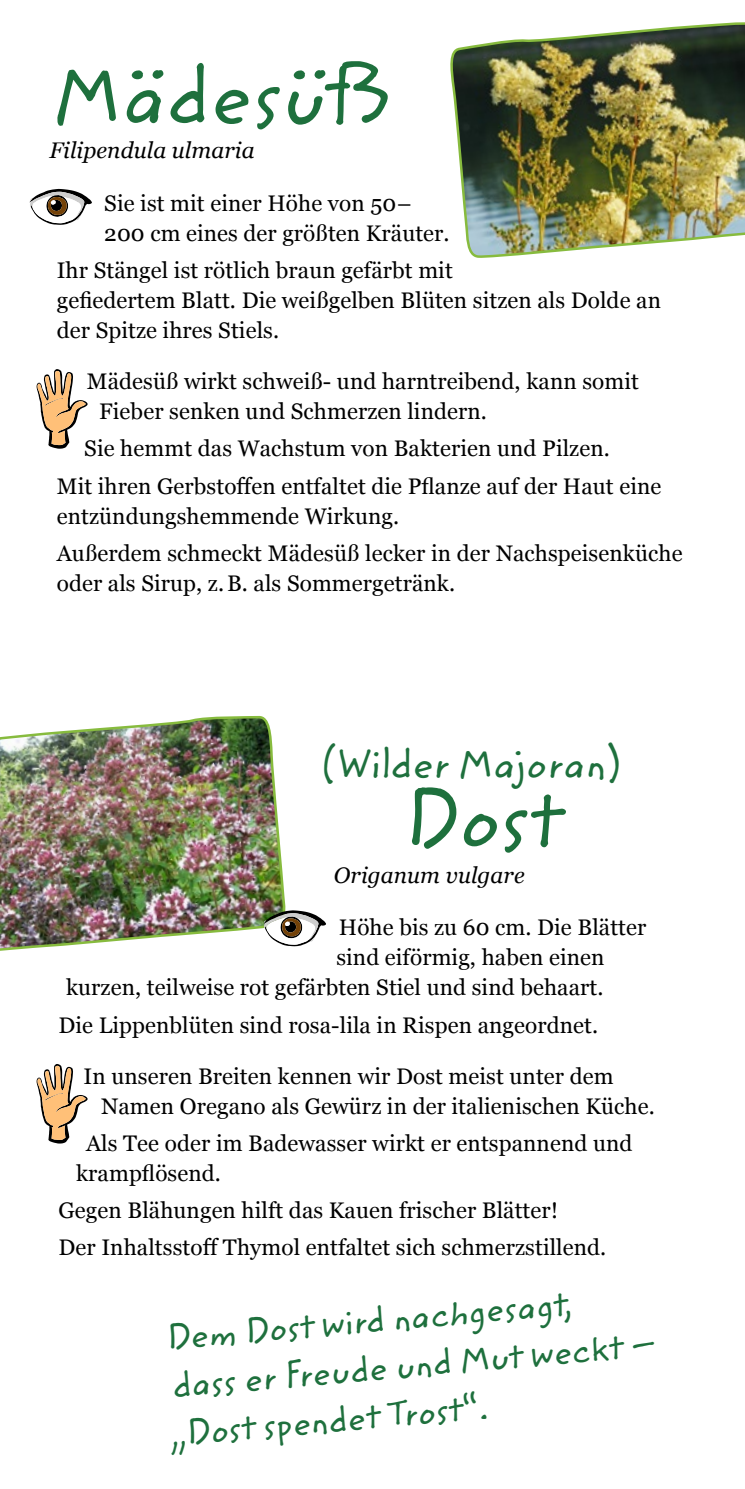
<style>
.page{position:relative;width:745px;height:1489px;background:#fff}
.page>*{position:absolute;margin:0;border:0;box-sizing:border-box;transform-origin:0 0}
.t1{font:82.5px "Zemke Hand ITC Std";letter-spacing:.005em;color:#1e703d}
.t2{font:41.25px "Zemke Hand ITC Std";letter-spacing:.005em;color:#1e703d}
.t3{font:36px/48px "Zemke Hand ITC Std";color:#1e703d}
.t4{font:22.5px/30px "Georgia";letter-spacing:.005em;color:#000}
.t5{font:italic 22.5px "Georgia";letter-spacing:.005em;color:#000}
</style>
<div class="page">
<img style="left:450px;top:22px;width:294px;height:236px">
<img style="left:0;top:715px;width:286px;height:236px">
<svg style="left:29px;top:189px;width:63px;height:36px"></svg>
<svg style="left:263px;top:910px;width:63px;height:36px"></svg>
<svg style="left:36px;top:369px;width:51px;height:79px"></svg>
<svg style="left:36px;top:1064px;width:51px;height:79px"></svg>
<h1 class="t1" style="left:53px;top:37px;width:339px">Mädesüß</h1>
<p class="t5" style="left:50px;top:134px;width:206px">Filipendula ulmaria</p>
<p class="t4" style="left:104px;top:187px;width:346px">Sie ist mit einer Höhe von 50–<br>200 cm eines der größten Kräuter.</p>
<p class="t4" style="left:57px;top:254px;width:605px">Ihr Stängel ist rötlich braun gefärbt mit<br>gefiedertem Blatt. Die weißgelben Blüten sitzen als Dolde an der Spitze ihres Stiels.</p>
<p class="t4" style="left:99px;top:365px;width:540px;text-indent:-13px">Mädesüß wirkt schweiß- und harntreibend, kann somit<br>Fieber senken und Schmerzen lindern.</p>
<p class="t4" style="left:57px;top:429px;width:605px;line-height:37px;text-indent:27px">Sie hemmt das Wachstum von Bakterien und Pilzen.<br>Mit ihren Gerbstoffen entfaltet die Pflanze auf der Haut eine</p>
<p class="t4" style="left:57px;top:496px;width:627px;line-height:37px">entzündungshemmende Wirkung.<br>Außerdem schmeckt Mädesüß lecker in der Nachspeisenküche</p>
<p class="t4" style="left:57px;top:567px;width:399px">oder als Sirup, z.B. als Sommergetränk.</p>
<h2 class="t2" style="left:321px;top:734px;width:303px">(Wilder Majoran)</h2>
<h1 class="t1" style="left:403px;top:760px;width:159px">Dost</h1>
<p class="t5" style="left:334px;top:858px;width:192px">Origanum vulgare</p>
<p class="t4" style="left:338px;top:911px;width:309px">Höhe bis zu 60 cm. Die Blätter</p>
<p class="t4" style="left:336px;top:941px;width:269px">sind eiförmig, haben einen</p>
<p class="t4" style="left:66px;top:971px;width:538px">kurzen, teilweise rot gefärbten Stiel und sind behaart.</p>
<p class="t4" style="left:58px;top:1008px;width:541px">Die Lippenblüten sind rosa-lila in Rispen angeordnet.</p>
<p class="t4" style="left:101px;top:1060px;width:555px;text-indent:-18px">In unseren Breiten kennen wir Dost meist unter dem<br>Namen Oregano als Gewürz in der italienischen Küche.</p>
<p class="t4" style="left:76px;top:1127px;width:557px;text-indent:10px">Als Tee oder im Badewasser wirkt er entspannend und krampflösend.</p>
<p class="t4" style="left:58px;top:1190px;width:549px;line-height:37px">Gegen Blähungen hilft das Kauen frischer Blätter!<br>Der Inhaltsstoff Thymol entfaltet sich schmerzstillend.</p>
<h3 class="t3" style="left:160px;top:1315px;width:493px;rotate:-5deg">Dem Dost wird nachgesagt,<br>dass er Freude und Mut weckt – „Dost spendet Trost“.</h3>
</div>
